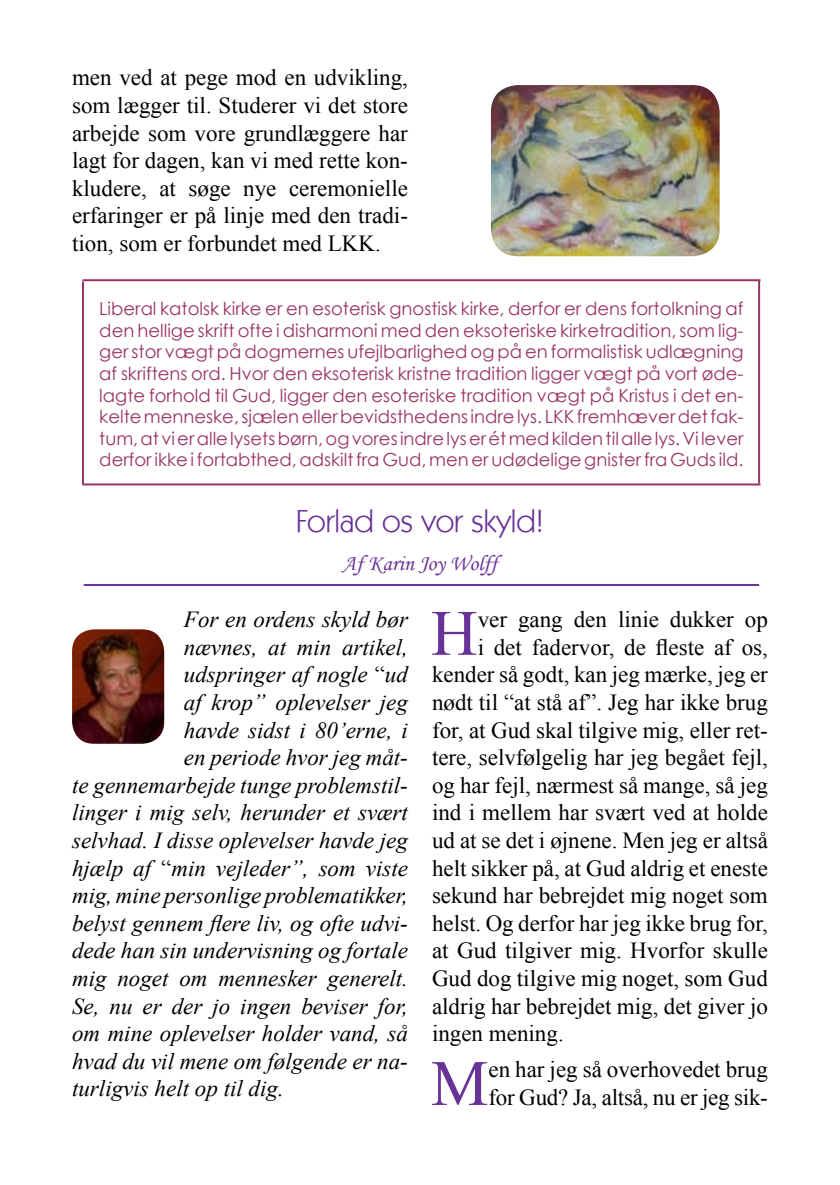
<style>
.page{position:relative;width:840px;height:1185px;background:#fff}
.page>*{position:absolute;margin:0;border:0;box-sizing:border-box;transform-origin:0 0}
.t1{font:64.6px "Times New Roman";color:#683297}
.t2{font:32px "Kabel IT Cby BT";color:#683297}
.t3{font:23px/27.6px "Times New Roman";color:#000;text-align:justify}
.t4{font:italic 23px "Times New Roman";color:#000}
.t5{font:22px "Monotype Corsiva";color:#683297}
.t6{font:18px/21.6px "Century Gothic";color:#936;text-align:justify}
.s1{font-style:normal}
</style>
<div class="page">
<hr style="left:82px;top:279px;width:678px;height:2px;background:#936">
<hr style="left:82px;top:483px;width:678px;height:2px;background:#936">
<hr style="left:82px;top:282px;width:2px;height:202px;background:#936">
<hr style="left:757px;top:281px;width:2px;height:202px;background:#936">
<img style="left:72px;top:629px;width:92px;height:115px">
<img style="left:490px;top:85px;width:229px;height:171px">
<hr style="left:84px;top:584px;width:674px;height:2px;background:#683297">
<p class="t3" style="left:72px;top:64px;width:337px">men ved at pege mod en udvikling, som lægger til. Studerer vi det store arbejde som vore grundlæggere har lagt for dagen, kan vi med rette kon&shy;kludere, at søge nye ceremonielle erfaringer er på linje med den tradi&shy;tion, som er forbundet med LKK.</p>
<p class="t6" style="left:99px;top:298px;width:645px">Liberal katolsk kirke er en esoterisk gnostisk kirke, derfor er dens fortolkning af den hellige skrift ofte i disharmoni med den eksoteriske kirketradition, som lig&shy;ger stor vægt på dogmernes ufejlbarlighed og på en formalistisk udlægning af skriftens ord. Hvor den eksoterisk kristne tradition ligger vægt på vort øde&shy;lagte forhold til Gud, ligger den esoteriske tradition vægt på Kristus i det en&shy;kelte menneske, sjælen eller bevidsthedens indre lys. LKK fremhæver det fak&shy;tum, at vi er alle lysets børn, og vores indre lys er ét med kilden til alle lys. Vi lever derfor ikke i fortabthed, adskilt fra Gud, men er udødelige gnister fra Guds ild.</p>
<h2 class="t2" style="left:296px;top:501px;width:249px">Forlad os vor skyld!</h2>
<p class="t5" style="left:342px;top:550px;width:156px">Af Karin Joy Wolff</p>
<p class="t4" style="left:184px;top:604px;width:225px">For en ordens skyld bør</p>
<p class="t4" style="left:184px;top:631px;width:225px">nævnes, at min artikel,</p>
<p class="t4" style="left:184px;top:659px;width:225px">udspringer af nogle <span class="s1">“</span>ud</p>
<p class="t4" style="left:184px;top:686px;width:225px">af krop” oplevelser jeg</p>
<p class="t4" style="left:184px;top:714px;width:225px">havde sidst i 80’erne, i</p>
<p class="t4" style="left:184px;top:742px;width:225px">en periode hvor jeg måt-</p>
<p class="t4" style="left:72px;top:769px;width:337px">te gennemarbejde tunge problemstil-</p>
<p class="t4" style="left:72px;top:797px;width:337px">linger i mig selv, herunder et svært</p>
<p class="t4" style="left:72px;top:824px;width:337px">selvhad. I disse oplevelser havde jeg</p>
<p class="t4" style="left:72px;top:852px;width:337px">hjælp af <span class="s1">“</span>min vejleder”, som viste</p>
<p class="t4" style="left:72px;top:880px;width:337px">mig, mine personlige problematikker,</p>
<p class="t4" style="left:72px;top:907px;width:337px">belyst gennem flere liv, og ofte udvi-</p>
<p class="t4" style="left:72px;top:935px;width:337px">dede han sin undervisning og fortale</p>
<p class="t4" style="left:72px;top:962px;width:337px">mig noget om mennesker generelt.</p>
<p class="t4" style="left:72px;top:990px;width:337px">Se, nu er der jo ingen beviser for,</p>
<p class="t4" style="left:72px;top:1018px;width:337px">om mine oplevelser holder vand, så</p>
<p class="t4" style="left:72px;top:1045px;width:337px">hvad du vil mene om følgende er na-</p>
<p class="t4" style="left:72px;top:1073px;width:213px">turligvis helt op til dig.</p>
<h1 class="t1" style="left:430px;top:590px;width:48px">H</h1>
<p class="t3" style="left:477px;top:605px;width:291px">ver gang den linie dukker op</p>
<p class="t3" style="left:477px;top:633px;width:291px">i det fadervor, de fleste af os,</p>
<p class="t3" style="left:432px;top:660px;width:337px">kender så godt, kan jeg mærke, jeg er</p>
<p class="t3" style="left:432px;top:688px;width:337px">nødt til “at stå af”. Jeg har ikke brug</p>
<p class="t3" style="left:432px;top:716px;width:337px">for, at Gud skal tilgive mig, eller ret-</p>
<p class="t3" style="left:432px;top:743px;width:337px">tere, selvfølgelig har jeg begået fejl,</p>
<p class="t3" style="left:432px;top:771px;width:337px">og har fejl, nærmest så mange, så jeg</p>
<p class="t3" style="left:432px;top:798px;width:337px">ind i mellem har svært ved at holde</p>
<p class="t3" style="left:432px;top:826px;width:337px">ud at se det i øjnene. Men jeg er altså</p>
<p class="t3" style="left:432px;top:854px;width:337px">helt sikker på, at Gud aldrig et eneste</p>
<p class="t3" style="left:432px;top:881px;width:337px">sekund har bebrejdet mig noget som</p>
<p class="t3" style="left:432px;top:909px;width:337px">helst. Og derfor har jeg ikke brug for,</p>
<p class="t3" style="left:432px;top:936px;width:337px">at Gud tilgiver mig. Hvorfor skulle</p>
<p class="t3" style="left:432px;top:964px;width:337px">Gud dog tilgive mig noget, som Gud</p>
<p class="t3" style="left:432px;top:992px;width:337px">aldrig har bebrejdet mig, det giver jo</p>
<p class="t3" style="left:432px;top:1019px;width:133px">ingen mening.</p>
<h1 class="t1" style="left:430px;top:1040px;width:59px">M</h1>
<p class="t3" style="left:488px;top:1055px;width:281px">en har jeg så overhovedet brug for Gud? Ja, altså, nu er jeg sik-</p>
</div>
